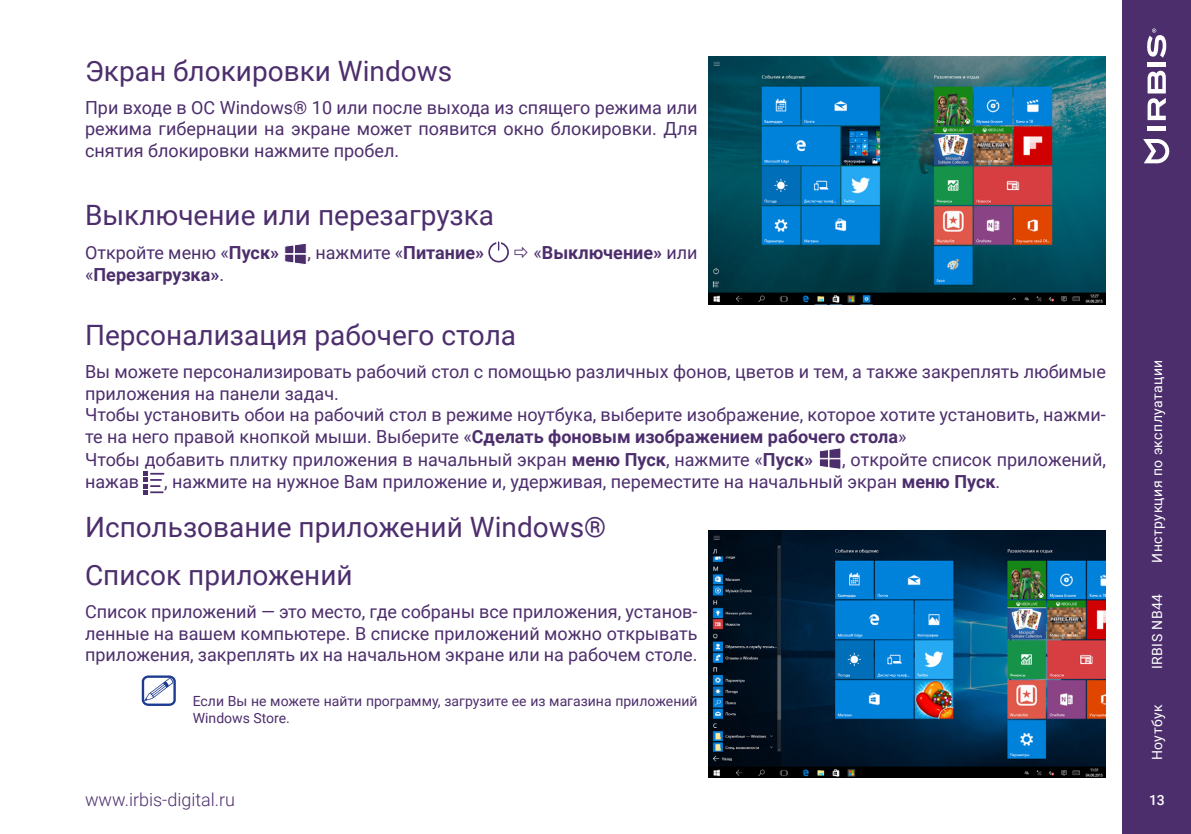
<style>
.page{position:relative;width:1191px;height:834px;background:#fff}
.page>*{position:absolute;margin:0;border:0;box-sizing:border-box;transform-origin:0 0}
.t1{font:28px/48px "Roboto";color:#4d2e6d}
.t2{font:18px/21.6px "Roboto";color:#4d2e6d;text-align:justify}
.t3{font:700 18px "Roboto";color:#4d2e6d}
.t4{font:300 18px "Roboto";color:#4d2e6d}
.t5{font:14px/16.8px "Roboto";color:#4d2e6d}
.t6{font:14px "Roboto";letter-spacing:.03em;color:#fff}
.t7{font:500 14px "Roboto";color:#fff}
.s1{font-weight:700}
.s2{font-weight:400}
</style>
<div class="page">
<div style="left:1123px;top:0;width:68px;height:833px;background:#4d2e6d"></div>
<svg style="left:1143px;top:139px;width:26px;height:24px"></svg>
<svg style="left:1147px;top:70px;width:18px;height:50px"></svg>
<hr style="left:1147px;top:126px;width:18px;height:4px;background:#fff">
<hr style="left:1147px;top:62px;width:18px;height:4px;background:#fff">
<svg style="left:1147px;top:28px;width:19px;height:30px"></svg>
<svg style="left:284px;top:243px;width:23px;height:22px"></svg>
<div style="left:488px;top:242px;width:21px;height:20px;border:2px solid #4d2e6d;border-radius:50%"></div>
<div style="left:496px;top:240px;width:5px;height:12px;border:2px solid #fff"></div>
<svg style="left:819px;top:448px;width:22px;height:21px"></svg>
<svg style="left:144px;top:471px;width:20px;height:23px"></svg>
<svg style="left:142px;top:675px;width:34px;height:30px"></svg>
<img style="left:709px;top:57px;width:397px;height:248px">
<img style="left:709px;top:530px;width:397px;height:247px">
<h1 class="t1" style="left:85px;top:46px;width:369px">Экран блокировки Windows</h1>
<p class="t2" style="left:85px;top:96px;width:614px">При входе в ОС Windows® 10 или после выхода из спящего режима или режима гибернации на экране может появится окно блокировки. Для снятия блокировки нажмите пробел.</p>
<h1 class="t1" style="left:85px;top:190px;width:410px">Выключение или перезагрузка</h1>
<p class="t2" style="left:85px;top:241px;width:196px">Откройте меню «<span class="s1">Пуск»</span></p>
<p class="t2" style="left:308px;top:241px;width:178px">, нажмите «<span class="s1">Питание»</span></p>
<p class="t3" style="left:533px;top:240px;width:166px"><span class="s2">«</span>Выключение» <span class="s2">или</span></p>
<p class="t3" style="left:85px;top:261px;width:141px"><span class="s2">«</span>Перезагрузка»<span class="s2">.</span></p>
<h1 class="t1" style="left:85px;top:310px;width:432px">Персонализация рабочего стола</h1>
<p class="t2" style="left:85px;top:360px;width:1022px;text-align:left">Вы можете персонализировать рабочий стол с помощью различных фонов, цветов и тем, а также закреплять любимые приложения на панели задач.<br>Чтобы установить обои на рабочий стол в режиме ноутбука, выберите изображение, которое хотите установить, нажми&shy;те на него правой кнопкой мыши. Выберите «<span class="s1">Сделать фоновым изображением рабочего стола</span>»</p>
<p class="t2" style="left:85px;top:448px;width:729px">Чтобы добавить плитку приложения в начальный экран <span class="s1">меню Пуск</span>, нажмите «<span class="s1">Пуск»</span></p>
<p class="t2" style="left:842px;top:448px;width:265px">, откройте список приложений,</p>
<p class="t2" style="left:85px;top:470px;width:56px">нажав</p>
<p class="t2" style="left:164px;top:470px;width:837px">, нажмите на нужное Вам приложение и, удерживая, переместите на начальный экран <span class="s1">меню Пуск</span>.</p>
<h1 class="t1" style="left:85px;top:502px;width:523px">Использование приложений Windows®<br>Список приложений</h1>
<p class="t2" style="left:85px;top:600px;width:614px">Список приложений — это место, где собраны все приложения, установ&shy;ленные на вашем компьютере. В списке приложений можно открывать приложения, закреплять их на начальном экране или на рабочем столе.</p>
<p class="t5" style="left:193px;top:692px;width:506px">Если Вы не можете найти программу, загрузите ее из магазина приложений<br>Windows Store.</p>
<p class="t6" style="left:1147px;top:562px;width:204px;rotate:-90deg">Инструкция по эксплуатации</p>
<p class="t6" style="left:1147px;top:669px;width:76px;rotate:-90deg">IRBIS NB44</p>
<p class="t6" style="left:1147px;top:760px;width:57px;rotate:-90deg">Ноутбук</p>
<p class="t4" style="left:85px;top:786px;width:152px">www.irbis-digital.ru</p>
<p class="t7" style="left:1149px;top:790px;width:17px">13</p>
</div>
